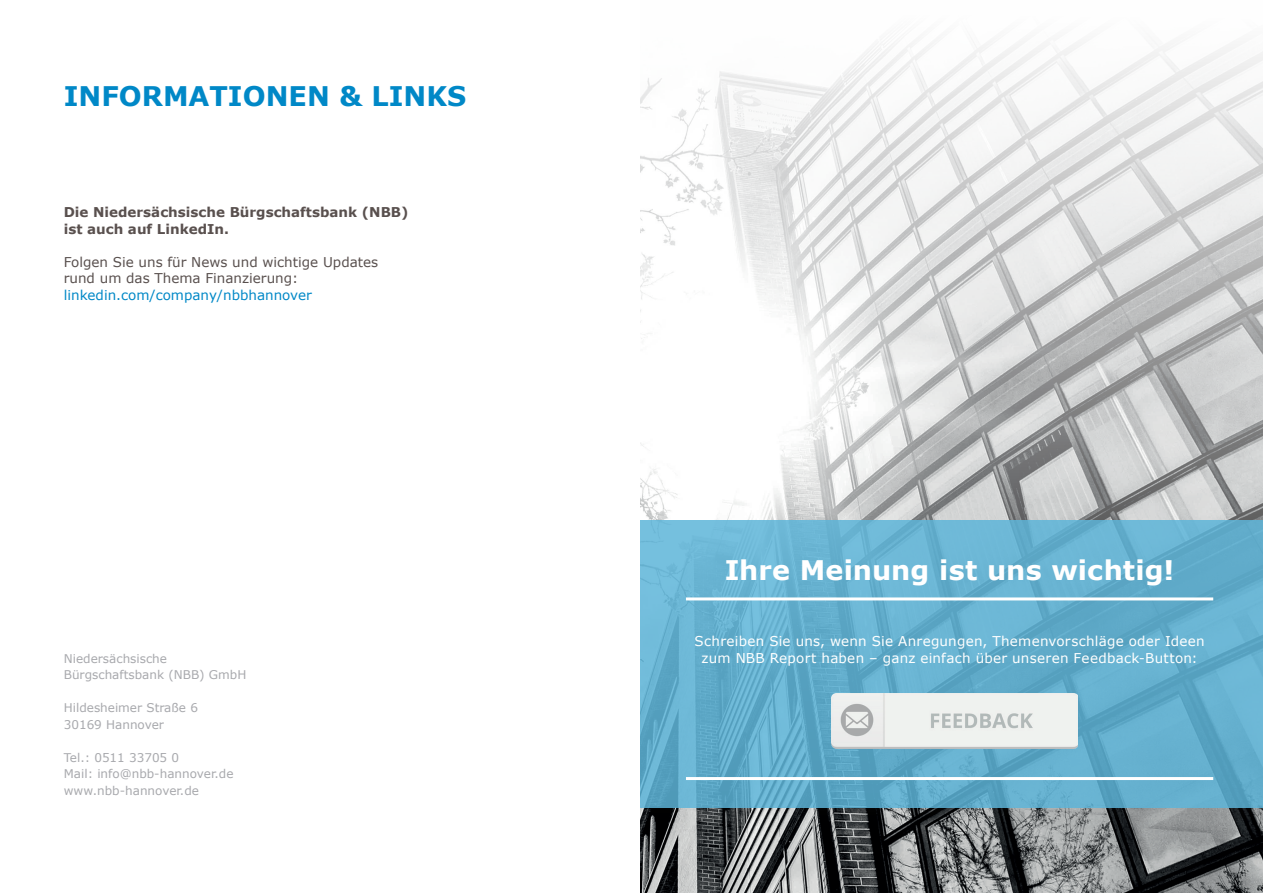
<style>
.page{position:relative;width:1263px;height:893px;background:#fff}
.page>*{position:absolute;margin:0;border:0;box-sizing:border-box;transform-origin:0 0}
.t1{font:700 27px "Verdana";letter-spacing:.005em;color:#fff}
.t2{font:700 27px "Verdana";color:#0088c7}
.t3{font:13.5px/16.5px "Verdana";letter-spacing:.02em;color:#fff;text-align:center}
.t4{font:13.5px/16.5px "Verdana";color:#59504e}
.t5{font:700 13.5px/16.5px "Verdana";color:#59504e}
.t6{font:13.5px "Verdana";color:#0088c7}
.t7{font:12px/16.5px "Verdana";color:#a8a9ad}
</style>
<div class="page">
<img style="left:640px;top:43px;width:623px;height:850px">
<svg style="left:640px;top:520px;width:623px;height:288px;background:#64afcd"></svg>
<hr style="left:686px;top:597px;width:527px;height:3px;background:#fff">
<hr style="left:686px;top:777px;width:527px;height:3px;background:#fff">
<img style="left:831px;top:693px;width:246px;height:56px">
<h1 class="t2" style="left:64px;top:78px;width:404px">INFORMATIONEN &amp; LINKS</h1>
<p class="t5" style="left:64px;top:204px;width:346px">Die Niedersächsische Bürgschaftsbank (NBB) ist auch auf LinkedIn.</p>
<p class="t4" style="left:64px;top:254px;width:316px">Folgen Sie uns für News und wichtige Updates rund um das Thema Finanzierung:</p>
<p class="t6" style="left:64px;top:286px;width:250px">linkedin.com/company/nbbhannover</p>
<p class="t7" style="left:64px;top:650px;width:184px">Niedersächsische<br>Bürgschaftsbank (NBB) GmbH</p>
<p class="t7" style="left:64px;top:700px;width:136px">Hildesheimer Straße 6<br>30169 Hannover</p>
<p class="t7" style="left:64px;top:749px;width:171px">Tel.: 0511 33705 0<br>Mail: info@nbb-hannover.de www.nbb-hannover.de</p>
<h1 class="t1" style="left:725px;top:553px;width:451px">Ihre Meinung ist uns wichtig!</h1>
<p class="t3" style="left:695px;top:633px;width:511px">Schreiben Sie uns, wenn Sie Anregungen, Themenvorschläge oder Ideen zum NBB Report haben – ganz einfach über unseren Feedback-Button:</p>
</div>
